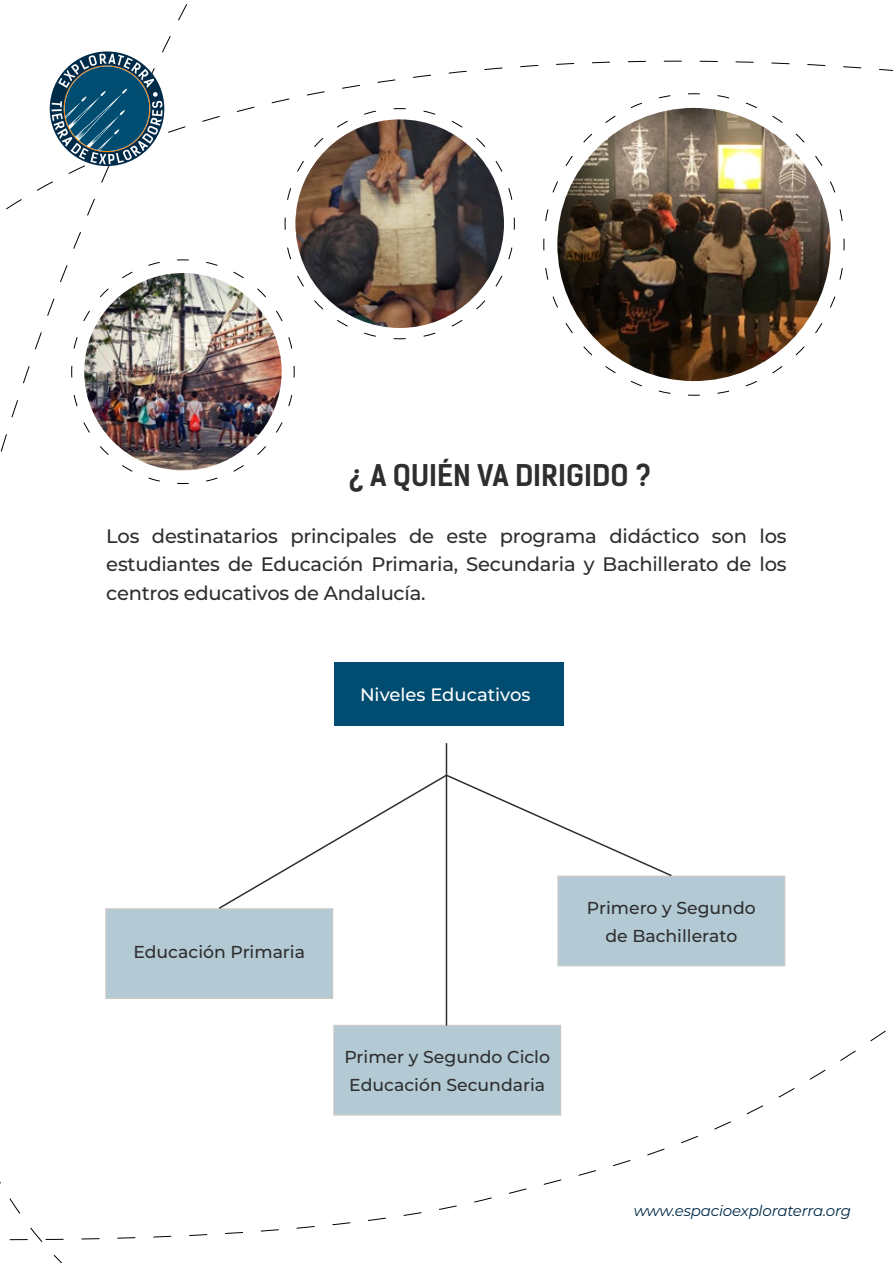
<style>
.page{position:relative;width:893px;height:1263px;background:#fff}
.page>*{position:absolute;margin:0;border:0;box-sizing:border-box;transform-origin:0 0}
.t1{font:700 28.5px "Kelson Sans";color:#2e2e2f}
.t2{font:500 19.5px/28.5px "Montserrat";letter-spacing:-.01em;color:#2e2e2f;text-align:justify}
.t3{font:500 18px "Montserrat";color:#fff}
.t4{font:500 17.25px/28.5px "Montserrat";color:#2e2e2f}
.t5{font:italic 15px "Montserrat";letter-spacing:-.01em;color:#002b49}
</style>
<div class="page">
<svg style="left:6px;top:6px;width:887px;height:245px"></svg>
<svg style="left:50px;top:51px;width:114px;height:115px"></svg>
<svg style="left:285px;top:108px;width:230px;height:231px"></svg>
<img style="left:543px;top:93px;width:301px;height:303px">
<svg style="left:206px;top:238px;width:170px;height:101px"></svg>
<img style="left:71px;top:259px;width:224px;height:225px">
<div style="left:334px;top:662px;width:229px;height:63px;background:#004d71"></div>
<hr style="left:446px;top:743px;width:1px;height:282px;background:#2e2e2f">
<svg style="left:219px;top:773px;width:453px;height:137px"></svg>
<div style="left:333px;top:1025px;width:228px;height:90px;background:#b3c9d4"></div>
<div style="left:105px;top:908px;width:228px;height:91px;background:#b3c9d4"></div>
<div style="left:557px;top:875px;width:228px;height:91px;background:#b3c9d4"></div>
<h1 class="t1" style="left:349px;top:458px;width:303px">¿ A QUIÉN VA DIRIGIDO ?</h1>
<p class="t2" style="left:106px;top:521px;width:682px">Los destinatarios principales de este programa didáctico son los estudiantes de Educación Primaria, Secundaria y Bachillerato de los centros educativos de Andalucía.</p>
<p class="t3" style="left:360px;top:682px;width:172px">Niveles Educativos</p>
<p class="t4" style="left:133px;top:937px;width:173px">Educación Primaria</p>
<p class="t4" style="left:587px;top:892px;width:170px;text-align:center">Primero y Segundo de Bachillerato</p>
<p class="t4" style="left:344px;top:1042px;width:207px">Primer y Segundo Ciclo<br>Educación Secundaria</p>
<p class="t5" style="left:634px;top:1200px;width:219px">www.espacioexploraterra.org</p>
</div>
